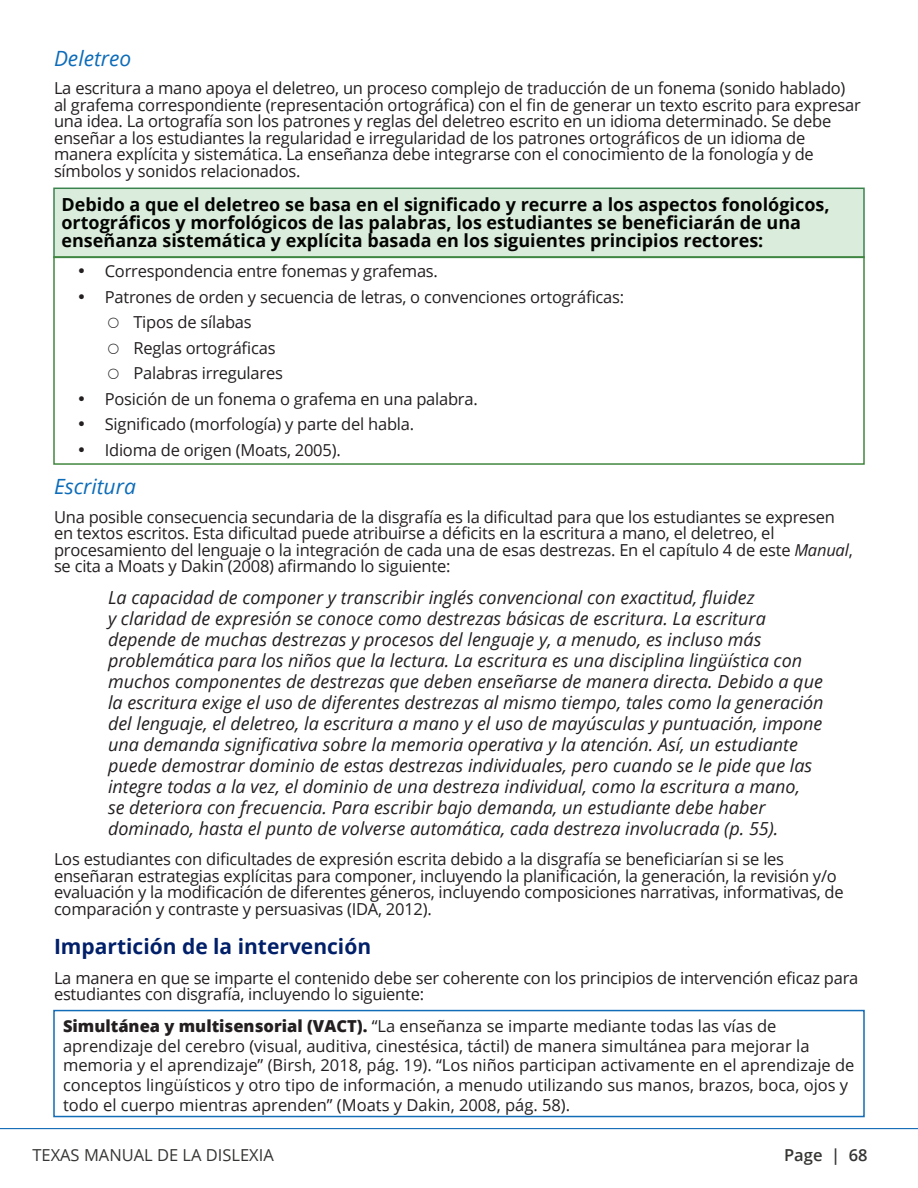
<style>
.page{position:relative;width:918px;height:1188px;background:#fff}
.page>*{position:absolute;margin:0;border:0;box-sizing:border-box;transform-origin:0 0}
.Heading_4{font:700 21px "Open Sans";color:#012069}
.Heading_5{font:italic 21px "Open Sans";color:#0d6cb9}
.Quote_Text{font:italic 18px/21px "Open Sans";color:#231f20}
.Figure_Title_2{font:700 18px/18px "Open Sans";color:#040503}
.Body_Text{font:16.5px/16.5px "Open Sans";letter-spacing:-.015em;color:#231f20}
.Blue_borders{font:16.5px/19.8px "Open Sans";color:#231f20}
.t1{font:16.5px "Open Sans";color:#353533}
.t2{font:600 16.5px "Open Sans";color:#353533}
.s1{font-style:italic}
.s2{font-weight:800}
</style>
<div class="page">
<hr style="left:0;top:1128px;width:918px;height:1px;background:#126cb6">
<div style="left:53px;top:188px;width:812px;height:70px;background:#daeddc;border:2px solid #3a834e"></div>
<div style="left:53px;top:256px;width:812px;height:209px;border:2px solid #41873f"></div>
<div style="left:53px;top:1010px;width:812px;height:107px;border:2px solid #126cb6"></div>
<h5 class="Heading_5" style="left:54px;top:44px;width:79px">Deletreo</h5>
<p class="Body_Text" style="left:54px;top:79px;width:808px">La escritura a mano apoya el deletreo, un proceso complejo de traducción de un fonema (sonido hablado) al grafema correspondiente (representación ortográfica) con el fin de generar un texto escrito para expresar una idea. La ortografía son los patrones y reglas del deletreo escrito en un idioma determinado. Se debe enseñar a los estudiantes la regularidad e irregularidad de los patrones ortográficos de un idioma de manera explícita y sistemática. La enseñanza debe integrarse con el conocimiento de la fonología y de símbolos y sonidos relacionados.</p>
<p class="Figure_Title_2" style="left:62px;top:195px;width:770px">Debido a que el deletreo se basa en el significado y recurre a los aspectos fonológicos, ortográficos y morfológicos de las palabras, los estudiantes se beneficiarán de una enseñanza sistemática y explícita basada en los siguientes principios rectores:</p>
<p class="Body_Text" style="left:78px;top:262px;width:362px">• Correspondencia entre fonemas y grafemas.</p>
<p class="Body_Text" style="left:78px;top:288px;width:548px">• Patrones de orden y secuencia de letras, o convenciones ortográficas:</p>
<p class="Body_Text" style="left:106px;top:313px;width:147px">○ Tipos de sílabas</p>
<p class="Body_Text" style="left:106px;top:339px;width:171px">○ Reglas ortográficas</p>
<p class="Body_Text" style="left:106px;top:364px;width:178px">○ Palabras irregulares</p>
<p class="Body_Text" style="left:78px;top:390px;width:402px">• Posición de un fonema o grafema en una palabra.</p>
<p class="Body_Text" style="left:78px;top:415px;width:338px">• Significado (morfología) y parte del habla.</p>
<p class="Body_Text" style="left:78px;top:441px;width:264px">• Idioma de origen (Moats, 2005).</p>
<h5 class="Heading_5" style="left:54px;top:472px;width:83px">Escritura</h5>
<p class="Body_Text" style="left:54px;top:508px;width:800px">Una posible consecuencia secundaria de la disgrafía es la dificultad para que los estudiantes se expresen en textos escritos. Esta dificultad puede atribuirse a déficits en la escritura a mano, el deletreo, el procesamiento del lenguaje o la integración de cada una de esas destrezas. En el capítulo 4 de este <span class="s1">Manual</span>, se cita a Moats y Dakin (2008) afirmando lo siguiente:</p>
<p class="Quote_Text" style="left:108px;top:586px;width:717px">La capacidad de componer y transcribir inglés convencional con exactitud, fluidez<br>y claridad de expresión se conoce como destrezas básicas de escritura. La escritura depende de muchas destrezas y procesos del lenguaje y, a menudo, es incluso más problemática para los niños que la lectura. La escritura es una disciplina lingüística con muchos componentes de destrezas que deben enseñarse de manera directa. Debido a que la escritura exige el uso de diferentes destrezas al mismo tiempo, tales como la generación del lenguaje, el deletreo, la escritura a mano y el uso de mayúsculas y puntuación, impone una demanda significativa sobre la memoria operativa y la atención. Así, un estudiante puede demostrar dominio de estas destrezas individuales, pero cuando se le pide que las integre todas a la vez, el dominio de una destreza individual, como la escritura a mano,<br>se deteriora con frecuencia. Para escribir bajo demanda, un estudiante debe haber dominado, hasta el punto de volverse automática, cada destreza involucrada (p. 55).</p>
<p class="Body_Text" style="left:54px;top:851px;width:791px">Los estudiantes con dificultades de expresión escrita debido a la disgrafía se beneficiarían si se les enseñaran estrategias explícitas para componer, incluyendo la planificación, la generación, la revisión y/o evaluación y la modificación de diferentes géneros, incluyendo composiciones narrativas, informativas, de comparación y contraste y persuasivas (IDA, 2012).</p>
<h4 class="Heading_4" style="left:54px;top:931px;width:319px">Impartición de la intervención</h4>
<p class="Body_Text" style="left:54px;top:969px;width:806px">La manera en que se imparte el contenido debe ser coherente con los principios de intervención eficaz para estudiantes con disgrafía, incluyendo lo siguiente:</p>
<p class="Blue_borders" style="left:63px;top:1016px;width:793px"><span class="s2">Simultánea y multisensorial (VACT).</span> “La enseñanza se imparte mediante todas las vías de aprendizaje del cerebro (visual, auditiva, cinestésica, táctil) de manera simultánea para mejorar la memoria y el aprendizaje” (Birsh, 2018, pág. 19). “Los niños participan activamente en el aprendizaje de conceptos lingüísticos y otro tipo de información, a menudo utilizando sus manos, brazos, boca, ojos y todo el cuerpo mientras aprenden” (Moats y Dakin, 2008, pág. 58).</p>
<p class="t1" style="left:32px;top:1144px;width:243px">TEXAS MANUAL DE LA DISLEXIA</p>
<p class="t2" style="left:784px;top:1144px;width:85px">Page | 68</p>
</div>
